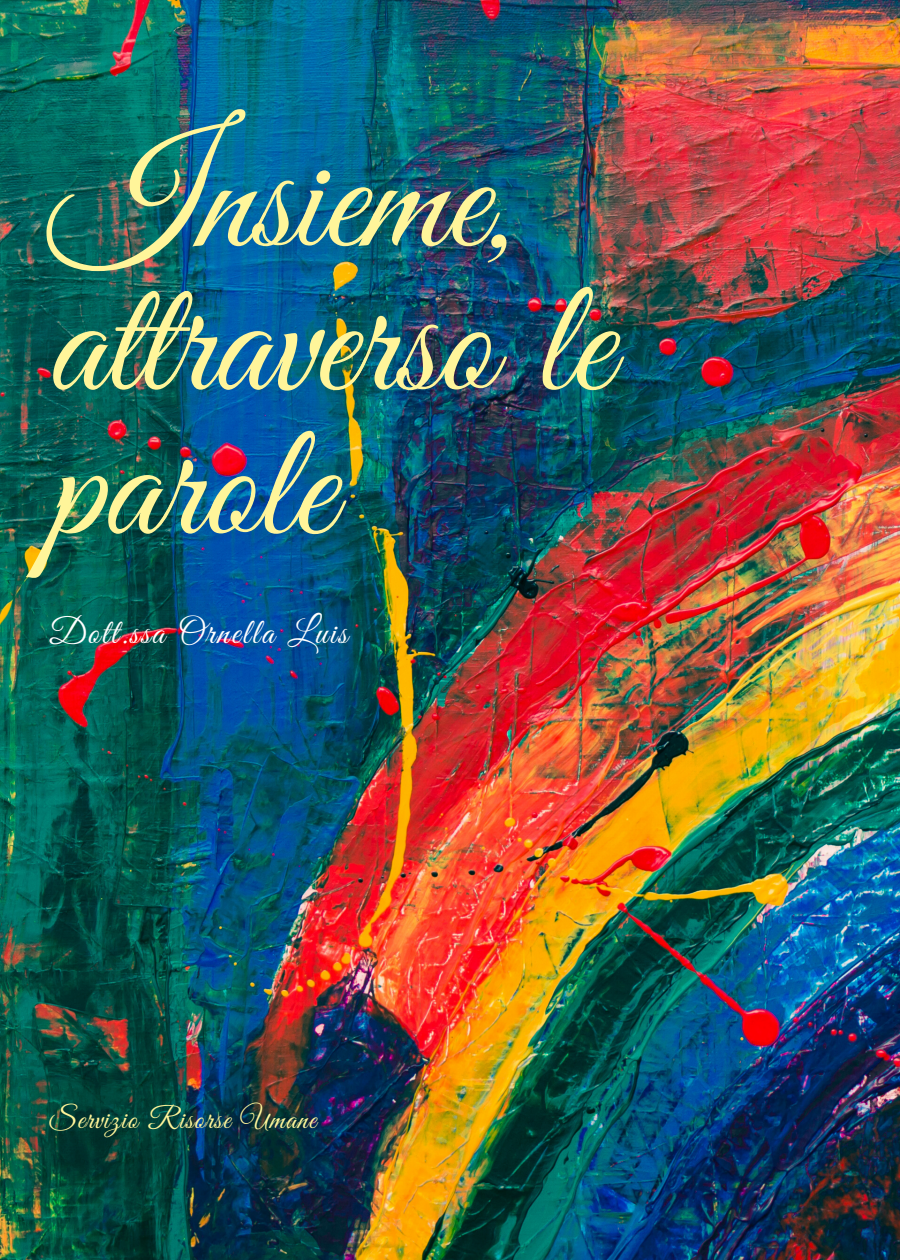
<style>
.page{position:relative;width:900px;height:1260px;background:#fff}
.page>*{position:absolute;margin:0;border:0;box-sizing:border-box;transform-origin:0 0}
.t1{font:163.75px/144px "Great Vibes";color:#fff59a}
.t2{font:35.75px "Great Vibes";letter-spacing:.06em;color:#fff}
.t3{font:30px "Great Vibes";letter-spacing:.035em;color:#fff59a}
</style>
<div class="page">
<img style="left:0;top:0;width:900px;height:1260px">
<p class="t1" style="left:49px;top:137px;width:564px">Insieme, attraverso le parole</p>
<p class="t2" style="left:49px;top:613px;width:300px">Dott.ssa Ornella Luis</p>
<p class="t3" style="left:49px;top:1102px;width:268px">Servizio Risorse Umane</p>
</div>
